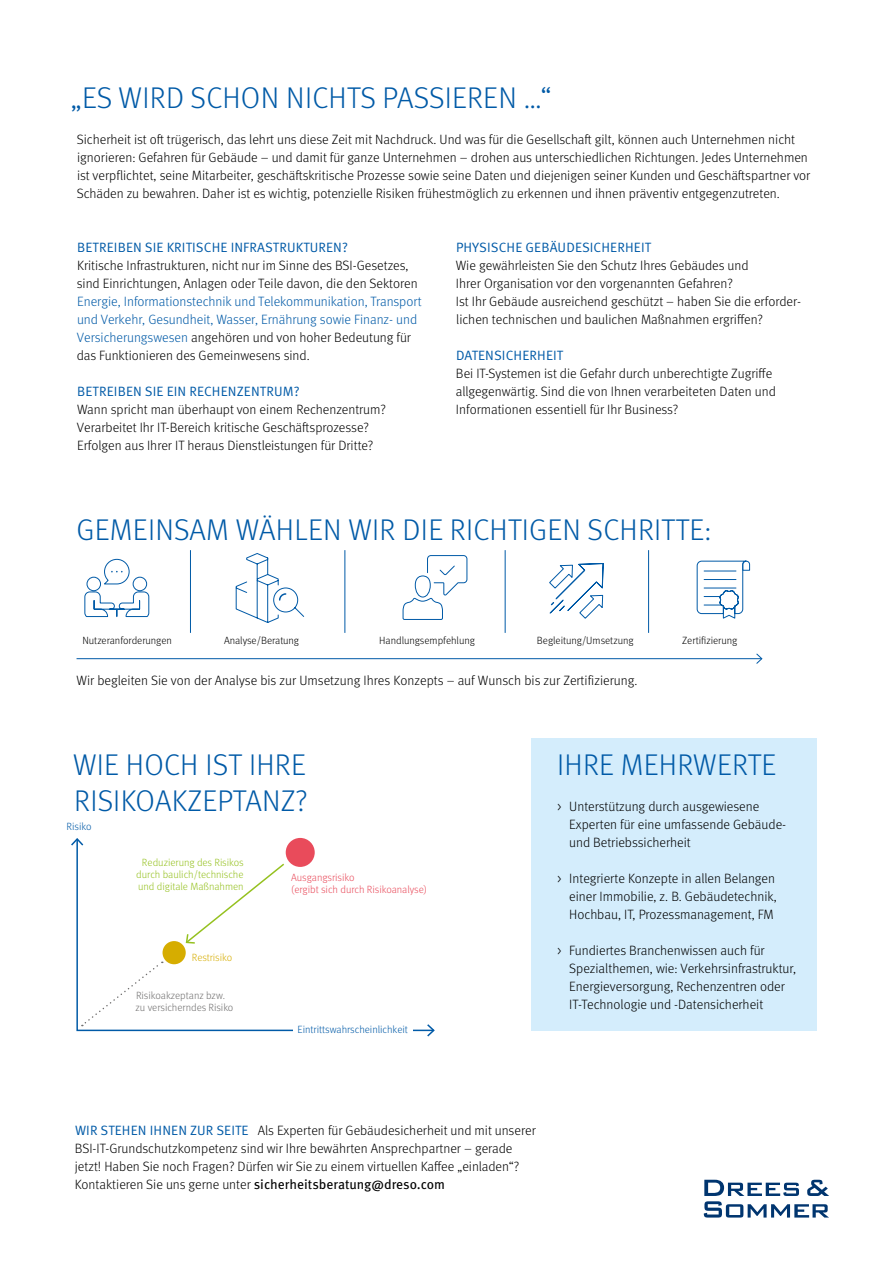
<style>
.page{position:relative;width:893px;height:1263px;background:#fff}
.page>*{position:absolute;margin:0;border:0;box-sizing:border-box;transform-origin:0 0}
.t1{font:300 30px/36px "Meta OT";letter-spacing:.01em;color:#005aa7}
.t2{font:300 13.5px/18px "Meta OT";color:#000}
.t3{font:300 13.5px/18px "Meta OT";color:#005aa7}
.t4{font:13.5px "Meta OT Norm";letter-spacing:.01em;color:#005aa7}
.t5{font:300 10.5px "Meta OT";color:#000}
.t6{font:300 10.5px/12px "Meta OT";color:#95c11f;text-align:center}
.t7{font:300 10.5px/12px "Meta OT";letter-spacing:-.005em;color:#e94b5b}
.t8{font:300 10.5px/12px "Meta OT";letter-spacing:-.005em;color:#706f6f}
.t9{font:300 10.5px "Meta OT";color:#005aa7}
.t10{font:300 10.5px "Meta OT";letter-spacing:-.005em;color:#d6ad00}
.s1{color:#000}
.s2{font-family:"Meta OT Norm";font-weight:400;color:#005aa7}
.s3{font-weight:400}
</style>
<div class="page">
<div style="left:531px;top:738px;width:285px;height:293px;background:#d4edfc"></div>
<svg style="left:704px;top:1180px;width:125px;height:37px"></svg>
<hr style="left:190px;top:550px;width:1px;height:83px;background:#005aa7">
<hr style="left:344px;top:550px;width:1px;height:83px;background:#005aa7">
<hr style="left:505px;top:550px;width:1px;height:83px;background:#005aa7">
<hr style="left:77px;top:658px;width:685px;height:1px;background:#005aa7">
<svg style="left:755px;top:653px;width:8px;height:11px"></svg>
<hr style="left:648px;top:550px;width:1px;height:83px;background:#005aa7">
<svg style="left:84px;top:559px;width:66px;height:58px"></svg>
<svg style="left:235px;top:553px;width:70px;height:70px"></svg>
<svg style="left:549px;top:563px;width:55px;height:56px"></svg>
<svg style="left:402px;top:555px;width:66px;height:65px"></svg>
<svg style="left:696px;top:560px;width:54px;height:59px"></svg>
<svg style="left:76px;top:837px;width:350px;height:195px"></svg>
<svg style="left:71px;top:837px;width:14px;height:10px"></svg>
<svg style="left:426px;top:1024px;width:9px;height:13px"></svg>
<svg style="left:184px;top:862px;width:102px;height:82px"></svg>
<div style="left:163px;top:941px;width:23px;height:23px;background:#d6ad00;border-radius:50%"></div>
<div style="left:286px;top:838px;width:29px;height:29px;background:#e94b5b;border-radius:50%"></div>
<svg style="left:82px;top:961px;width:81px;height:65px"></svg>
<div style="left:293px;top:1025px;width:119px;height:24px;background:#fff"></div>
<h1 class="t1" style="left:71px;top:81px;width:482px">„ES WIRD SCHON NICHTS PASSIEREN …“</h1>
<p class="t2" style="left:77px;top:131px;width:735px">Sicherheit ist oft trügerisch, das lehrt uns diese Zeit mit Nachdruck. Und was für die Gesellschaft gilt, können auch Unternehmen nicht ignorieren: Gefahren für Gebäude – und damit für ganze Unternehmen – drohen aus unterschiedlichen Richtungen. Jedes Unternehmen ist verpflichtet, seine Mitarbeiter, geschäftskritische Prozesse sowie seine Daten und diejenigen seiner Kunden und Geschäftspartner vor Schäden zu bewahren. Daher ist es wichtig, potenzielle Risiken frühestmöglich zu erkennen und ihnen präventiv entgegenzutreten.</p>
<p class="t4" style="left:77px;top:240px;width:272px">BETREIBEN SIE KRITISCHE INFRASTRUKTUREN?</p>
<p class="t2" style="left:77px;top:257px;width:342px">Kritische Infrastrukturen, nicht nur im Sinne des BSI-Gesetzes, sind Einrichtungen, Anlagen oder Teile davon, die den Sektoren</p>
<p class="t3" style="left:77px;top:293px;width:346px">Energie, Informationstechnik und Telekommunikation, Transport und Verkehr, Gesundheit, Wasser, Ernährung sowie Finanz- und Versicherungswesen <span class="s1">angehören und von hoher Bedeutung für das Funktionieren des Gemeinwesens sind.</span></p>
<p class="t4" style="left:77px;top:384px;width:224px">BETREIBEN SIE EIN RECHENZENTRUM?</p>
<p class="t2" style="left:77px;top:401px;width:311px">Wann spricht man überhaupt von einem Rechenzentrum?<br>Verarbeitet Ihr IT-Bereich kritische Geschäftsprozesse?<br>Erfolgen aus Ihrer IT heraus Dienstleistungen für Dritte?</p>
<p class="t4" style="left:456px;top:240px;width:197px">PHYSISCHE GEBÄUDESICHERHEIT</p>
<p class="t2" style="left:456px;top:257px;width:347px">Wie gewährleisten Sie den Schutz Ihres Gebäudes und<br>Ihrer Organisation vor den vorgenannten Gefahren?<br>Ist Ihr Gebäude ausreichend geschützt – haben Sie die erforder&shy;lichen technischen und baulichen Maßnahmen ergriffen?</p>
<p class="t4" style="left:456px;top:348px;width:109px">DATENSICHERHEIT</p>
<p class="t2" style="left:456px;top:365px;width:322px">Bei IT-Systemen ist die Gefahr durch unberechtigte Zugriffe allgegenwärtig. Sind die von Ihnen verarbeiteten Daten und<br>Informationen essentiell für Ihr Business?</p>
<h1 class="t1" style="left:76px;top:513px;width:636px">GEMEINSAM WÄHLEN WIR DIE RICHTIGEN SCHRITTE:</h1>
<p class="t5" style="left:82px;top:634px;width:91px">Nutzeranforderungen</p>
<p class="t5" style="left:224px;top:634px;width:77px">Analyse/Beratung</p>
<p class="t5" style="left:379px;top:634px;width:97px">Handlungsempfehlung</p>
<p class="t5" style="left:537px;top:634px;width:98px">Begleitung/Umsetzung</p>
<p class="t5" style="left:682px;top:634px;width:57px">Zertifizierung</p>
<p class="t2" style="left:77px;top:671px;width:562px">Wir begleiten Sie von der Analyse bis zur Umsetzung Ihres Konzepts – auf Wunsch bis zur Zertifizierung.</p>
<h1 class="t1" style="left:73px;top:747px;width:236px">WIE HOCH IST IHRE<br>RISIKOAKZEPTANZ?</h1>
<p class="t9" style="left:67px;top:820px;width:26px">Risiko</p>
<p class="t6" style="left:136px;top:856px;width:109px">Reduzierung des Risikos durch baulich/technische und digitale Maßnahmen</p>
<p class="t10" style="left:192px;top:951px;width:42px">Restrisiko</p>
<p class="t8" style="left:136px;top:989px;width:99px">Risikoakzeptanz bzw. zu versicherndes Risiko</p>
<p class="t7" style="left:291px;top:872px;width:137px">Ausgangsrisiko<br>(ergibt sich durch Risikoanalyse)</p>
<p class="t9" style="left:298px;top:1023px;width:112px">Eintrittswahrscheinlichkeit</p>
<h1 class="t1" style="left:557px;top:747px;width:221px">IHRE MEHRWERTE</h1>
<p class="t2" style="left:569px;top:797px;width:218px;text-indent:-12px">&gt; Unterstützung durch ausgewiesene<br>Experten für eine umfassende Gebäude&shy;und Betriebssicherheit</p>
<p class="t2" style="left:569px;top:869px;width:209px;text-align:justify;text-indent:-12px">&gt; Integrierte Konzepte in allen Belangen einer Immobilie, z. B. Gebäudetechnik, Hochbau, IT, Prozessmanagement, FM</p>
<p class="t2" style="left:569px;top:941px;width:228px;text-indent:-12px">&gt; Fundiertes Branchenwissen auch für Spezialthemen, wie: Verkehrsinfrastruktur, Energieversorgung, Rechenzentren oder IT-Technologie und -Datensicherheit</p>
<p class="t2" style="left:75px;top:1121px;width:462px"><span class="s2">WIR STEHEN IHNEN ZUR SEITE</span> Als Experten für Gebäudesicherheit und mit unserer BSI-IT-Grundschutzkompetenz sind wir Ihre bewährten Ansprechpartner – gerade jetzt! Haben Sie noch Fragen? Dürfen wir Sie zu einem virtuellen Kaffee „einladen“?<br>Kontaktieren Sie uns gerne unter <span class="s3">sicherheitsberatung@dreso.com</span></p>
</div>
